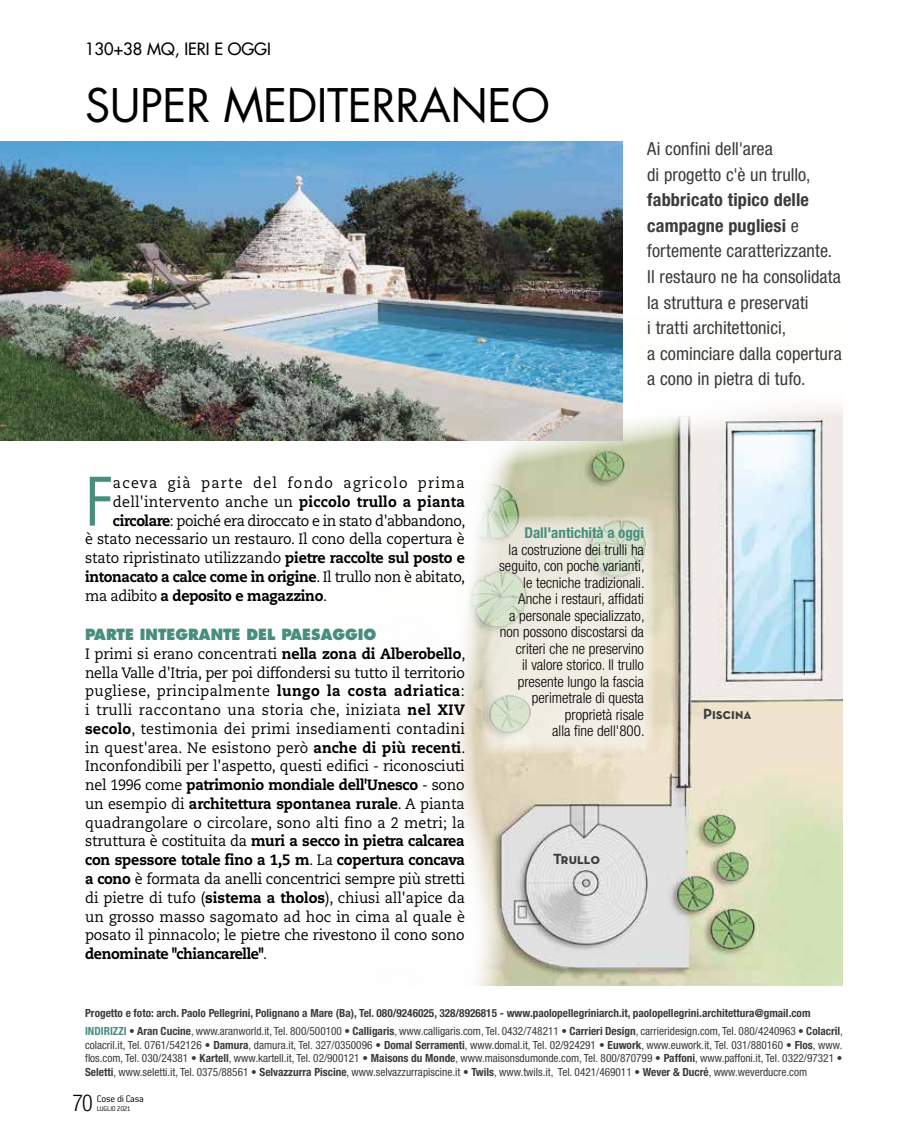
<style>
.page{position:relative;width:902px;height:1136px;background:#fff}
.page>*{position:absolute;margin:0;border:0;box-sizing:border-box;transform-origin:0 0}
.t1{font:64.8px "Futura Std";color:#478e7e;scale:.95 1}
.t2{font:45px "Futura Std";letter-spacing:-.01em;color:#000}
.t3{font:condensed 18px/25.5px "Helvetica Neue LT Std";letter-spacing:.005em;color:#3b3b3a}
.t4{font:500 16.5px "Futura Std";color:#000}
.t5{font:15px/18.8px "Caecilia LT Std";letter-spacing:-.01em;color:#000;text-align:justify;scale:.95 1}
.t6{font:300 condensed 15px/16.5px "Helvetica Neue LT Std";color:#000;text-align:right}
.t7{font:800 15px "Caecilia LT Std";letter-spacing:-.025em;color:#000;scale:.95 1}
.t8{font:15px "Caecilia LT Std";letter-spacing:-.03em;color:#000;scale:.95 1}
.t9{font:15px "Caecilia LT Std";letter-spacing:.015em;color:#000;scale:.95 1}
.t10{font:15px "Caecilia LT Std";letter-spacing:.085em;color:#000;scale:.95 1}
.t11{font:800 15px "Futura Std";color:#478e7e;scale:.95 1}
.t12{font:700 condensed 15px "Helvetica Neue LT Std";color:#478e7e}
.t13{font:15px "Neutra Text Bold SC";letter-spacing:-.005em;color:#3b3b3a}
.t14{font:condensed 11.25px/13.5px "Helvetica Neue LT Std";color:#3b3b3a;text-align:justify}
.t15{font:700 condensed 11.25px/17.7px "Helvetica Neue LT Std";color:#3b3b3a}
.t16{font:300 10.5px "Conduit ITC";letter-spacing:-.02em;color:#000}
.t17{font:300 7.5px "Conduit ITC";letter-spacing:-.04em;color:#000}
.s1{font-weight:700}
.s2{font-weight:800}
.s3{font-weight:400}
.s4{color:#478e7e}
.s5{font-family:"Helvetica Neue LT Std";font-stretch:condensed;font-size:23.25px}
</style>
<div class="page">
<img style="left:577px;top:527px;width:265px;height:458px">
<svg style="left:577px;top:259px;width:266px;height:268px"></svg>
<svg style="left:455px;top:441px;width:122px;height:545px"></svg>
<img style="left:0;top:141px;width:622px;height:300px">
<svg style="left:480px;top:516px;width:174px;height:238px;background:#e8e7d9"></svg>
<p class="t4" style="left:85px;top:39px;width:187px">130+38 MQ, IERI E OGGI</p>
<h2 class="t2" style="left:85px;top:77px;width:466px">SUPER MEDITERRANEO</h2>
<p class="t3" style="left:647px;top:136px;width:165px">Ai confini dell'area<br>di progetto c'è un trullo,</p>
<p class="t3" style="left:647px;top:187px;width:196px"><span class="s1">fabbricato tipico delle campagne pugliesi</span> e fortemente caratterizzante.<br>Il restauro ne ha consolidata la struttura e preservati<br>i tratti architettonici,<br>a cominciare dalla copertura a cono in pietra di tufo.</p>
<h1 class="t1" style="left:85px;top:460px;width:32px">F</h1>
<p class="t10" style="left:113px;top:474px;width:372px">aceva già parte del fondo agricolo prima</p>
<p class="t9" style="left:113px;top:493px;width:372px">dell'intervento anche un <span class="s2">piccolo trullo a pianta</span></p>
<p class="t8" style="left:113px;top:511px;width:372px"><span class="s2">circolare</span>: poiché era diroccato e in stato d'abbandono,</p>
<p class="t5" style="left:85px;top:530px;width:401px">è stato necessario un restauro. Il cono della copertura è</p>
<p class="t5" style="left:85px;top:548px;width:401px">stato ripristinato utilizzando <span class="s2">pietre raccolte sul posto e</span></p>
<p class="t7" style="left:85px;top:567px;width:401px">intonacato a calce come in origine<span class="s3">. Il trullo non è abitato,</span></p>
<p class="t7" style="left:85px;top:586px;width:256px"><span class="s3">ma adibito</span> a deposito e magazzino<span class="s3">.</span></p>
<p class="t11" style="left:85px;top:625px;width:308px">PARTE INTEGRANTE DEL PAESAGGIO</p>
<p class="t5" style="left:85px;top:644px;width:402px">I primi si erano concentrati <span class="s2">nella zona di Alberobello</span>, nella Valle d'Itria, per poi diffondersi su tutto il territorio pugliese, principalmente <span class="s2">lungo la costa adriatica</span>: i trulli raccontano una storia che, iniziata <span class="s2">nel XIV secolo</span>, testimonia dei primi insediamenti contadini in quest'area. Ne esistono però <span class="s2">anche di più recenti</span>.<br>Inconfondibili per l'aspetto, questi edifici - riconosciuti nel 1996 come <span class="s2">patrimonio mondiale dell'Unesco</span> - sono un esempio di <span class="s2">architettura spontanea rurale</span>. A pianta quadrangolare o circolare, sono alti fino a 2 metri; la struttura è costituita da <span class="s2">muri a secco in pietra calcarea con spessore totale fino a 1,5 m</span>. La <span class="s2">copertura concava a cono</span> è formata da anelli concentrici sempre più stretti di pietre di tufo (<span class="s2">sistema a tholos</span>), chiusi all'apice da un grosso masso sagomato ad hoc in cima al quale è posato il pinnacolo; le pietre che rivestono il cono sono <span class="s2">denominate "chiancarelle"</span>.</p>
<p class="t12" style="left:524px;top:524px;width:121px">Dall'antichità a oggi</p>
<p class="t6" style="left:499px;top:541px;width:147px">la costruzione dei trulli ha seguito, con poche varianti, le tecniche tradizionali.<br>Anche i restauri, affidati<br>a personale specializzato, non possono discostarsi da criteri che ne preservino<br>il valore storico. Il trullo presente lungo la fascia perimetrale di questa proprietà risale<br>alla fine dell'800.</p>
<p class="t13" style="left:553px;top:849px;width:49px">Trullo</p>
<p class="t13" style="left:703px;top:704px;width:50px">Piscina</p>
<p class="t15" style="left:85px;top:1004px;width:759px">Progetto e foto: arch. Paolo Pellegrini, Polignano a Mare (Ba), Tel. 080/9246025, 328/8926815 - www.paolopellegriniarch.it, paolopellegrini.architettura@gmail.com<br><span class="s4">INDIRIZZI</span> <span class="s3">•</span> Aran Cucine<span class="s3">, www.aranworld.it, Tel. 800/500100 •</span> Calligaris<span class="s3">, www.calligaris.com, Tel. 0432/748211 •</span> Carrieri Design<span class="s3">, carrieridesign.com, Tel. 080/4240963 •</span> Colacril<span class="s3">,</span></p>
<p class="t14" style="left:85px;top:1037px;width:758px">colacril.it, Tel. 0761/542126 • <span class="s1">Damura</span>, damura.it, Tel. 327/0350096 • <span class="s1">Domal Serramenti</span>, www.domal.it, Tel. 02/924291 • <span class="s1">Euwork</span>, www.euwork.it, Tel. 031/880160 • <span class="s1">Flos</span>, www. flos.com, Tel. 030/24381 • <span class="s1">Kartell</span>, www.kartell.it, Tel. 02/900121 • <span class="s1">Maisons du Monde</span>, www.maisonsdumonde.com, Tel. 800/870799 • <span class="s1">Paffoni</span>, www.paffoni.it, Tel. 0322/97321 • <span class="s1">Seletti</span>, www.seletti.it, Tel. 0375/88561 • <span class="s1">Selvazzurra Piscine</span>, www.selvazzurrapiscine.it • <span class="s1">Twils</span>, www.twils.it, Tel. 0421/469011 • <span class="s1">Wever &amp; Ducré</span>, www.weverducre.com</p>
<p class="t16" style="left:72px;top:1092px;width:73px"><span class="s5">70</span> Cose di Casa</p>
<p class="t17" style="left:97px;top:1104px;width:35px">LUGLIO 2021</p>
</div>
